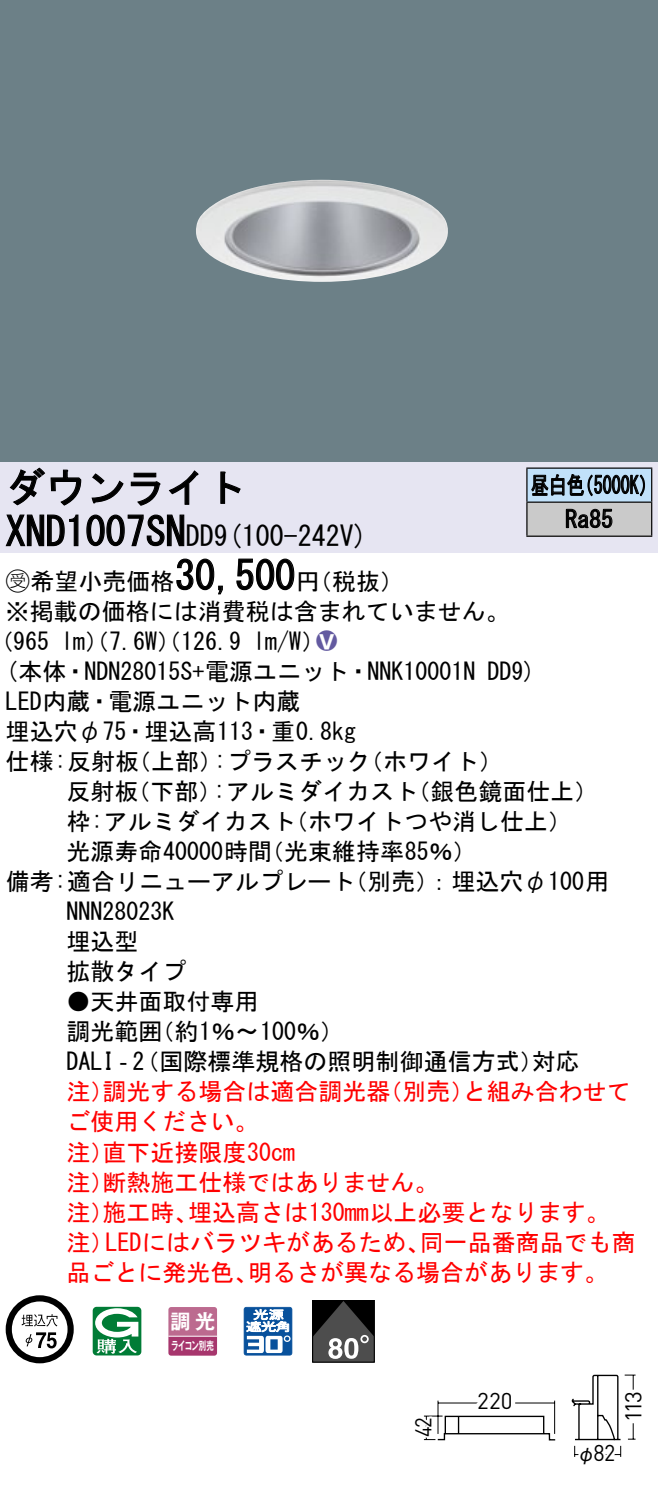
<style>
.page{position:relative;width:658px;height:1491px;background:#fff}
.page>*{position:absolute;margin:0;border:0;box-sizing:border-box;transform-origin:0 0}
.t1{font:40px "MS Gothic";color:#000}
.t2{font:28px "MS Gothic";color:#000}
.t3{font:24px/30px "MS Gothic";color:#000}
.t4{font:24px/30px "MS Gothic";color:#f00}
.t5{font:24px/34px "MS Gothic";color:#000;scale:.75 1}
.t6{font:24px "Ford Classification 1";color:#635aa0}
.t7{font:22.8px "DINOT";letter-spacing:-.04em;color:#000}
.t8{font:22.8px "DINOT";letter-spacing:-.04em;color:#000;scale:.95 1}
.t9{font:22.8px "DINOT";letter-spacing:-.04em;color:#000;scale:.9 1}
.t10{font:20px "Gothic MB101 Pro De Bold 90 pv RKSJ H";color:#fff}
.t11{font:20px "Gothic BBB Pro Medium 90 pv RKSJ H";color:#000;scale:.95 1}
.t12{font:11.6px "Gothic MB101 Pro De Bold 90 pv RKSJ H";letter-spacing:-.05em;color:#fff;scale:.65 1}
.s1{font-size:28px}
.s2{font-family:"Ford Classification 1"}
.s3{color:#fff}
</style>
<div class="page">
<div style="left:0;top:0;width:658px;height:462px;background:#6c8087"></div>
<img style="left:196px;top:180px;width:252px;height:102px">
<div style="left:0;top:462px;width:658px;height:90px;background:#e6e5f2"></div>
<svg style="left:9px;top:467px;width:73px;height:39px"></svg>
<svg style="left:91px;top:473px;width:33px;height:30px"></svg>
<svg style="left:130px;top:472px;width:30px;height:34px"></svg>
<svg style="left:168px;top:470px;width:30px;height:35px"></svg>
<svg style="left:220px;top:471px;width:21px;height:33px"></svg>
<svg style="left:5px;top:514px;width:74px;height:32px"></svg>
<svg style="left:86px;top:514px;width:99px;height:33px"></svg>
<svg style="left:176px;top:558px;width:47px;height:37px"></svg>
<svg style="left:236px;top:558px;width:59px;height:32px"></svg>
<svg style="left:6px;top:1295px;width:68px;height:68px"></svg>
<svg style="left:93px;top:1306px;width:48px;height:49px"></svg>
<svg style="left:168px;top:1307px;width:49px;height:48px;background:#b55984"></svg>
<hr style="left:168px;top:1335px;width:49px;height:1px;background:#fff">
<svg style="left:244px;top:1306px;width:48px;height:49px"></svg>
<div style="left:312px;top:1299px;width:62px;height:63px;border:1px solid #000"></div>
<svg style="left:312px;top:1300px;width:62px;height:61px;background:#464646"></svg>
<div style="left:527px;top:468px;width:124px;height:34px;background:#c1e1fa"></div>
<div style="left:527px;top:502px;width:124px;height:34px;background:#cacaca"></div>
<hr style="left:526px;top:467px;width:126px;height:2px;background:#000">
<hr style="left:526px;top:468px;width:1px;height:33px;background:#000">
<hr style="left:651px;top:468px;width:1px;height:33px;background:#000">
<hr style="left:526px;top:501px;width:126px;height:2px;background:#000">
<hr style="left:526px;top:502px;width:1px;height:33px;background:#000">
<hr style="left:651px;top:502px;width:1px;height:33px;background:#000">
<hr style="left:526px;top:535px;width:126px;height:2px;background:#000">
<svg style="left:531px;top:474px;width:114px;height:23px"></svg>
<svg style="left:565px;top:508px;width:47px;height:20px"></svg>
<svg style="left:571px;top:1374px;width:65px;height:83px"></svg>
<svg style="left:423px;top:1400px;width:133px;height:40px"></svg>
<h1 class="t1" style="left:6px;top:467px;width:242px">ダウンライト</h1>
<p class="t2" style="left:214px;top:522px;width:155px">(9 100-242 (V</p>
<h1 class="t1" style="left:6px;top:511px;width:210px">XND1007SN<span class="s1">DD</span></h1>
<h1 class="t1" style="left:175px;top:555px;width:121px">30,500</h1>
<p class="t3" style="left:6px;top:566px;width:505px"><span class="s2">B</span>希望小売価格<br>※掲載の価格には消費税は含まれていません。</p>
<p class="t6" style="left:316px;top:629px;width:22px">2<span class="s3">8</span></p>
<p class="t3" style="left:296px;top:566px;width:109px">（円税抜(</p>
<p class="t3" style="left:253px;top:626px;width:73px">l m (W/</p>
<p class="t3" style="left:-11px;top:626px;width:62px">（965</p>
<p class="t3" style="left:61px;top:626px;width:182px">lm）（7.6 ）（W 126.9</p>
<p class="t5" style="left:565px;top:468px;width:65px;text-indent:-34px">昼白色<br>Ra85</p>
<p class="t5" style="left:575px;top:468px;width:109px">（5000 (K</p>
<p class="t3" style="left:6px;top:656px;width:471px">(本体・NDN28015 +S 電源ユニット・NNK10001N</p>
<p class="t3" style="left:6px;top:686px;width:296px">LED内蔵・電源ユニット内蔵</p>
<p class="t3" style="left:6px;top:716px;width:352px">埋込穴φ75・埋込高113・重0.8kg</p>
<p class="t3" style="left:359px;top:746px;width:145px">（ホワイト(</p>
<p class="t3" style="left:487px;top:656px;width:50px">DD (9</p>
<p class="t3" style="left:214px;top:746px;width:158px">:プラスチック</p>
<p class="t3" style="left:6px;top:746px;width:135px">仕様:反射板</p>
<p class="t3" style="left:127px;top:746px;width:97px">（上部）</p>
<p class="t3" style="left:66px;top:776px;width:74px">反射板</p>
<p class="t3" style="left:126px;top:776px;width:97px">（下部）</p>
<p class="t3" style="left:213px;top:776px;width:206px">:アルミダイカスト</p>
<p class="t3" style="left:406px;top:776px;width:193px">（銀色鏡面仕上(</p>
<p class="t3" style="left:260px;top:806px;width:218px;text-indent:-193px">枠:アルミダイカスト<br>（光束維持率85％(</p>
<p class="t3" style="left:284px;top:806px;width:289px">（ホワイトつや消し仕上(</p>
<p class="t3" style="left:66px;top:836px;width:207px">光源寿命40000時間</p>
<p class="t3" style="left:66px;top:866px;width:290px;text-indent:-61px">備考:適合リニューアルプレート<br>NNN28023K<br>埋込型<br>拡散タイプ</p>
<p class="t3" style="left:150px;top:986px;width:195px;text-indent:-84px">●天井面取付専用<br>（約1％〜100％(</p>
<p class="t3" style="left:343px;top:866px;width:267px">（別売：）埋込穴φ100用</p>
<p class="t3" style="left:66px;top:1016px;width:97px">調光範囲</p>
<p class="t3" style="left:66px;top:1046px;width:478px">DALI‐（2 国際標準規格の照明制御通信方式）</p>
<p class="t4" style="left:462px;top:1076px;width:169px">と組み合わせて</p>
<p class="t3" style="left:531px;top:1046px;width:49px">対応</p>
<p class="t4" style="left:102px;top:1076px;width:289px">調光する場合は適合調光器</p>
<p class="t4" style="left:378px;top:1076px;width:97px">（別売）</p>
<p class="t4" style="left:66px;top:1076px;width:49px">注）</p>
<p class="t4" style="left:66px;top:1106px;width:193px">ご使用ください。</p>
<p class="t4" style="left:102px;top:1136px;width:194px">直下近接限度30cm</p>
<p class="t4" style="left:102px;top:1136px;width:337px;text-indent:-36px">注）<br>断熱施工仕様ではありません。</p>
<p class="t4" style="left:66px;top:1166px;width:49px">注）</p>
<p class="t4" style="left:188px;top:1196px;width:423px">埋込高さは130mm以上必要となります。</p>
<p class="t4" style="left:102px;top:1196px;width:97px">施工時、</p>
<p class="t4" style="left:66px;top:1196px;width:49px">注）</p>
<p class="t4" style="left:66px;top:1226px;width:49px">注）</p>
<p class="t4" style="left:105px;top:1226px;width:326px">LEDにはバラツキがあるため、</p>
<p class="t4" style="left:420px;top:1226px;width:217px">同一品番商品でも商</p>
<p class="t4" style="left:66px;top:1256px;width:193px">品ごとに発光色、</p>
<p class="t4" style="left:248px;top:1256px;width:362px">明るさが異なる場合があります。</p>
<p class="t10" style="left:171px;top:1304px;width:46px">調光</p>
<p class="t12" style="left:171px;top:1335px;width:67px">ライコン別売</p>
<p class="t9" style="left:407px;top:1436px;width:24px;rotate:-90deg">42</p>
<p class="t7" style="left:477px;top:1384px;width:37px">220</p>
<p class="t8" style="left:593px;top:1437px;width:25px">82</p>
<p class="t11" style="left:577px;top:1436px;width:21px">φ</p>
<p class="t7" style="left:617px;top:1421px;width:32px;rotate:-90deg">113</p>
</div>
